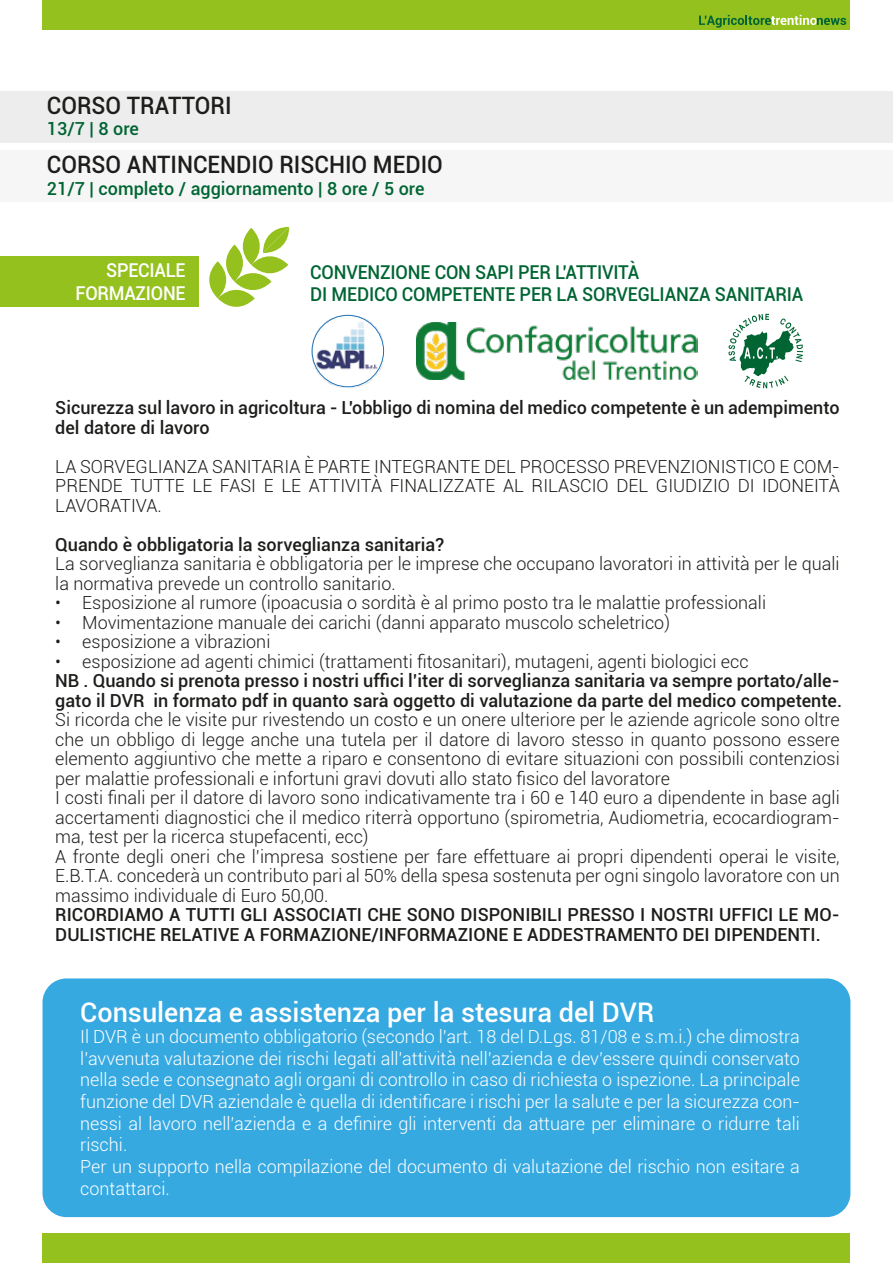
<style>
.page{position:relative;width:893px;height:1263px;background:#fff}
.page>*{position:absolute;margin:0;border:0;box-sizing:border-box;transform-origin:0 0}
.t1{font:500 27px "Roboto";color:#fff}
.t2{font:500 24px "Roboto";color:#1d1d1b;scale:.95 1}
.t3{font:500 19.05px/23px "Roboto";letter-spacing:-.01em;color:#006533;scale:.95 1}
.t4{font:500 19.05px/23px "Roboto";letter-spacing:-.015em;color:#fff;text-align:right;scale:.95 1}
.t5{font:300 18px/19.5px "Roboto";color:#1d1d1b}
.t6{font:300 18px/21.6px "Roboto";color:#fff}
.t7{font:500 18px/19.5px "Roboto";color:#1d1d1b}
.t8{font:500 18px "Roboto";color:#006533}
</style>
<div class="page">
<div style="left:43px;top:1233px;width:807px;height:30px;background:#95c11f"></div>
<div style="left:43px;top:0;width:807px;height:30px;background:#95c11f"></div>
<svg style="left:699px;top:15px;width:147px;height:13px"></svg>
<svg style="left:209px;top:227px;width:80px;height:80px"></svg>
<div style="left:43px;top:978px;width:807px;height:239px;background:#36a9e1;border-radius:24px"></div>
<div style="left:0;top:256px;width:199px;height:51px;background:#95c11f"></div>
<img style="left:311px;top:314px;width:74px;height:74px">
<div style="left:312px;top:315px;width:72px;height:72px;border:1px solid #1d71b8;border-radius:50%"></div>
<svg style="left:728px;top:314px;width:75px;height:74px"></svg>
<img style="left:417px;top:323px;width:280px;height:57px">
<div style="left:0;top:91px;width:893px;height:52px;background:#ededed"></div>
<div style="left:0;top:150px;width:893px;height:52px;background:#f6f6f6"></div>
<h2 class="t2" style="left:47px;top:88px;width:196px">CORSO TRATTORI</h2>
<p class="t8" style="left:47px;top:116px;width:94px">13/7 | 8 ore</p>
<h2 class="t2" style="left:47px;top:148px;width:418px">CORSO ANTINCENDIO RISCHIO MEDIO</h2>
<p class="t8" style="left:47px;top:176px;width:379px">21/7 | completo / aggiornamento | 8 ore / 5 ore</p>
<p class="t4" style="left:76px;top:258px;width:117px">SPECIALE<br>FORMAZIONE</p>
<p class="t3" style="left:310px;top:260px;width:521px">CONVENZIONE CON SAPI PER L'ATTIVITÀ<br>DI MEDICO COMPETENTE PER LA SORVEGLIANZA SANITARIA</p>
<p class="t7" style="left:55px;top:397px;width:786px">Sicurezza sul lavoro in agricoltura - L'obbligo di nomina del medico competente è un adempimento del datore di lavoro</p>
<p class="t5" style="left:55px;top:456px;width:786px;text-align:justify">LA SORVEGLIANZA SANITARIA È PARTE INTEGRANTE DEL PROCESSO PREVENZIONISTICO E COM-PRENDE TUTTE LE FASI E LE ATTIVITÀ FINALIZZATE AL RILASCIO DEL GIUDIZIO DI IDONEITÀ LAVORATIVA.</p>
<p class="t7" style="left:55px;top:534px;width:390px">Quando è obbligatoria la sorveglianza sanitaria?</p>
<p class="t5" style="left:55px;top:553px;width:786px">La sorveglianza sanitaria è obbligatoria per le imprese che occupano lavoratori in attività per le quali la normativa prevede un controllo sanitario.</p>
<p class="t5" style="left:55px;top:592px;width:712px">• Esposizione al rumore (ipoacusia o sordità è al primo posto tra le malattie professionali</p>
<p class="t5" style="left:55px;top:612px;width:616px">• Movimentazione manuale dei carichi (danni apparato muscolo scheletrico)</p>
<p class="t5" style="left:55px;top:631px;width:217px">• esposizione a vibrazioni</p>
<p class="t5" style="left:55px;top:651px;width:695px">• esposizione ad agenti chimici (trattamenti fitosanitari), mutageni, agenti biologici ecc</p>
<p class="t7" style="left:55px;top:670px;width:788px">NB . Quando si prenota presso i nostri uffici l’iter di sorveglianza sanitaria va sempre portato/alle&shy;gato il DVR in formato pdf in quanto sarà oggetto di valutazione da parte del medico competente.</p>
<p class="t5" style="left:55px;top:709px;width:786px">Si ricorda che le visite pur rivestendo un costo e un onere ulteriore per le aziende agricole sono oltre che un obbligo di legge anche una tutela per il datore di lavoro stesso in quanto possono essere elemento aggiuntivo che mette a riparo e consentono di evitare situazioni con possibili contenziosi per malattie professionali e infortuni gravi dovuti allo stato fisico del lavoratore<br>I costi finali per il datore di lavoro sono indicativamente tra i 60 e 140 euro a dipendente in base agli accertamenti diagnostici che il medico riterrà opportuno (spirometria, Audiometria, ecocardiogram&shy;ma, test per la ricerca stupefacenti, ecc)<br>A fronte degli oneri che l’impresa sostiene per fare effettuare ai propri dipendenti operai le visite, E.B.T.A. concederà un contributo pari al 50% della spesa sostenuta per ogni singolo lavoratore con un massimo individuale di Euro 50,00.</p>
<p class="t7" style="left:55px;top:904px;width:786px">RICORDIAMO A TUTTI GLI ASSOCIATI CHE SONO DISPONIBILI PRESSO I NOSTRI UFFICI LE MO-<br>DULISTICHE RELATIVE A FORMAZIONE/INFORMAZIONE E ADDESTRAMENTO DEI DIPENDENTI.</p>
<h1 class="t1" style="left:80px;top:993px;width:575px">Consulenza e assistenza per la stesura del DVR</h1>
<p class="t6" style="left:80px;top:1025px;width:721px">Il DVR è un documento obbligatorio (secondo l’art. 18 del D.Lgs. 81/08 e s.m.i.) che dimostra l’avvenuta valutazione dei rischi legati all’attività nell’azienda e dev’essere quindi conservato nella sede e consegnato agli organi di controllo in caso di richiesta o ispezione. La principale funzione del DVR aziendale è quella di identificare i rischi per la salute e per la sicurezza con&shy;nessi al lavoro nell’azienda e a definire gli interventi da attuare per eliminare o ridurre tali rischi.<br>Per un supporto nella compilazione del documento di valutazione del rischio non esitare a contattarci.</p>
</div>
